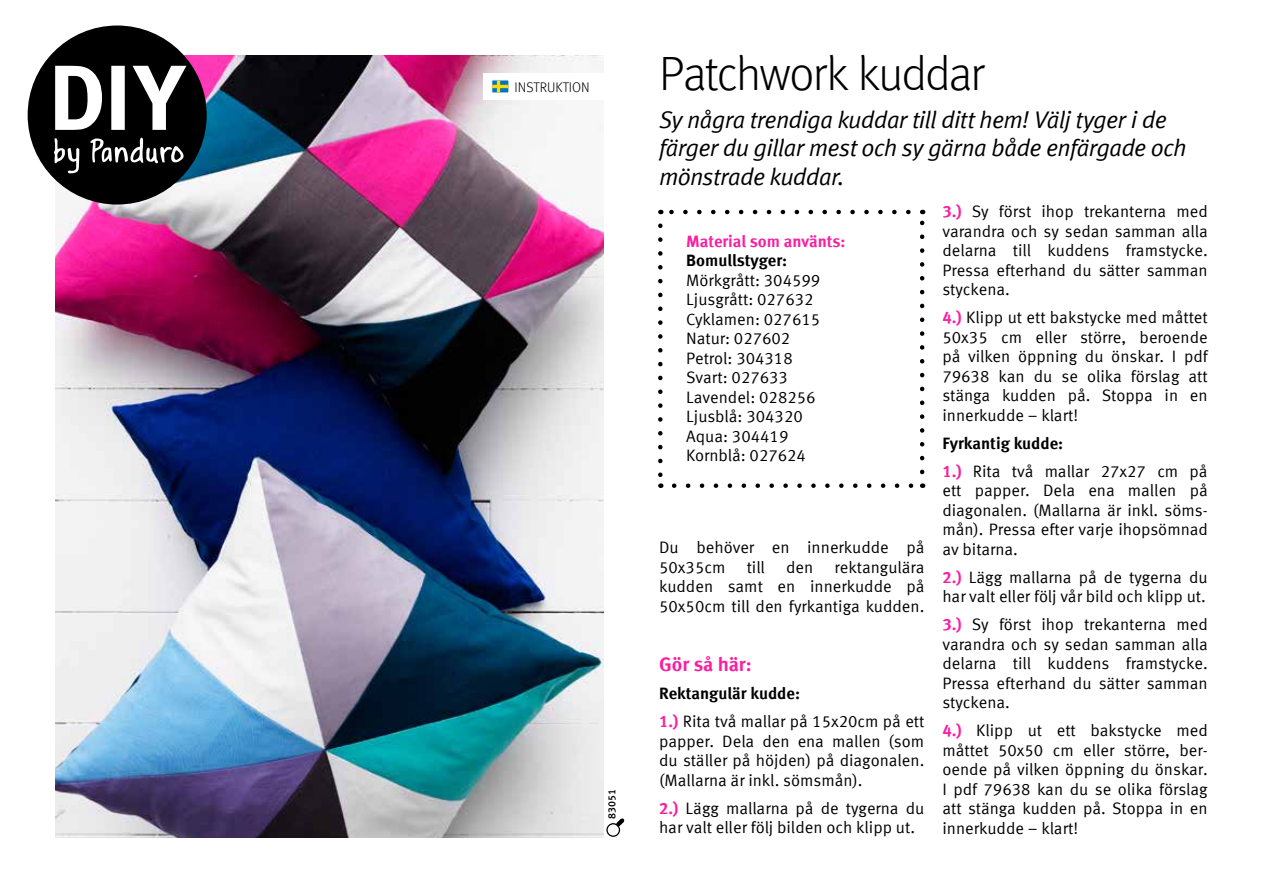
<style>
.page{position:relative;width:1263px;height:893px;background:#fff}
.page>*{position:absolute;margin:0;border:0;box-sizing:border-box;transform-origin:0 0}
.t1{font:300 48px "Meta Offc";letter-spacing:-.035em;color:#000}
.t2{font:24px/28.5px "Meta Offc Norm Ita";letter-spacing:-.03em;color:#000}
.t3{font:700 19.5px "Meta Offc";color:#f91fa2}
.t4{font:16.5px/19.5px "Meta Offc Norm";color:#000;text-align:justify}
.t5{font:700 16.5px "Meta Offc";color:#000}
.t6{font:700 16.5px "Meta Offc";letter-spacing:-.005em;color:#f91fa2}
.t7{font:300 13.95px "Meta Offc";color:#000}
.t8{font:500 10.5px "Meta Offc";letter-spacing:.01em;color:#000}
.s1{font-family:"Meta Offc";font-weight:700;color:#f91fa2}
</style>
<div class="page">
<img style="left:55px;top:55px;width:549px;height:783px">
<div style="left:28px;top:26px;width:179px;height:179px;background:#000;border-radius:50%"></div>
<svg style="left:55px;top:66px;width:131px;height:64px"></svg>
<svg style="left:54px;top:137px;width:130px;height:36px"></svg>
<div style="left:606px;top:823px;width:14px;height:14px;border:1px solid #000;border-radius:50%"></div>
<svg style="left:611px;top:818px;width:14px;height:13px"></svg>
<div style="left:484px;top:73px;width:140px;height:27px;background:#fff"></div>
<svg style="left:491px;top:80px;width:18px;height:13px"></svg>
<svg style="left:492px;top:80px;width:16px;height:12px"></svg>
<svg style="left:674px;top:483px;width:240px;height:5px"></svg>
<svg style="left:669px;top:210px;width:239px;height:4px"></svg>
<svg style="left:658px;top:226px;width:4px;height:262px"></svg>
<svg style="left:920px;top:210px;width:4px;height:262px"></svg>
<p class="t7" style="left:514px;top:79px;width:77px">INSTRUKTION</p>
<p class="t8" style="left:606px;top:819px;width:32px;rotate:-90deg">83051</p>
<h1 class="t1" style="left:659px;top:46px;width:327px">Patchwork kuddar</h1>
<h2 class="t2" style="left:659px;top:106px;width:529px">Sy några trendiga kuddar till ditt hem! Välj tyger i de färger du gillar mest och sy gärna både enfärgade och mönstrade kuddar.</h2>
<p class="t6" style="left:686px;top:231px;width:161px">Material som använts:</p>
<p class="t5" style="left:686px;top:251px;width:103px">Bomullstyger:</p>
<p class="t4" style="left:686px;top:271px;width:136px;text-align:left">Mörkgrått: 304599<br>Ljusgrått: 027632<br>Cyklamen: 027615<br>Natur: 027602<br>Petrol: 304318<br>Svart: 027633<br>Lavendel: 028256<br>Ljusblå: 304320<br>Aqua: 304419<br>Kornblå: 027624</p>
<p class="t4" style="left:659px;top:538px;width:267px">Du behöver en innerkudde på<br>50x35cm</p>
<p class="t4" style="left:659px;top:558px;width:267px;text-indent:175px">rektangulära kudden samt en innerkudde på 50x50cm till den fyrkantiga kudden.</p>
<p class="t4" style="left:747px;top:558px;width:20px">till</p>
<p class="t4" style="left:786px;top:558px;width:29px">den</p>
<p class="t3" style="left:659px;top:653px;width:94px">Gör så här:</p>
<p class="t5" style="left:659px;top:684px;width:142px">Rektangulär kudde:</p>
<p class="t4" style="left:659px;top:712px;width:267px"><span class="s1">1.)</span> Rita två mallar på 15x20cm på ett papper. Dela den ena mallen (som du ställer på höjden) på diagonalen. (Mallarna är inkl. sömsmån).</p>
<p class="t4" style="left:659px;top:799px;width:267px"><span class="s1">2.)</span> Lägg mallarna på de tygerna du har valt eller följ bilden och klipp ut.</p>
<p class="t4" style="left:942px;top:202px;width:267px"><span class="s1">3.)</span> Sy först ihop trekanterna med varandra och sy sedan samman alla delarna till kuddens framstycke.<br>Pressa efterhand du sätter samman styckena.</p>
<p class="t4" style="left:942px;top:308px;width:267px"><span class="s1">4.)</span> Klipp ut ett bakstycke med måttet 50x35 cm eller större, beroende på vilken öppning du önskar. I pdf 79638 kan du se olika förslag att stänga kudden på. Stoppa in en innerkudde – klart!</p>
<p class="t5" style="left:942px;top:433px;width:122px">Fyrkantig kudde:</p>
<p class="t4" style="left:942px;top:462px;width:267px"><span class="s1">1.)</span> Rita två mallar 27x27 cm på ett papper. Dela ena mallen på diagonalen. (Mallarna är inkl. söms&shy;mån). Pressa efter varje ihopsömnad av bitarna.</p>
<p class="t4" style="left:942px;top:568px;width:267px"><span class="s1">2.)</span> Lägg mallarna på de tygerna du har valt eller följ vår bild och klipp ut.</p>
<p class="t4" style="left:942px;top:615px;width:267px"><span class="s1">3.)</span> Sy först ihop trekanterna med varandra och sy sedan samman alla delarna till kuddens framstycke.<br>Pressa efterhand du sätter samman styckena.</p>
<p class="t4" style="left:942px;top:721px;width:267px"><span class="s1">4.)</span> Klipp ut ett bakstycke med måttet 50x50 cm eller större, ber&shy;oende på vilken öppning du önskar.<br>I pdf 79638 kan du se olika förslag att stänga kudden på. Stoppa in en innerkudde – klart!</p>
</div>
